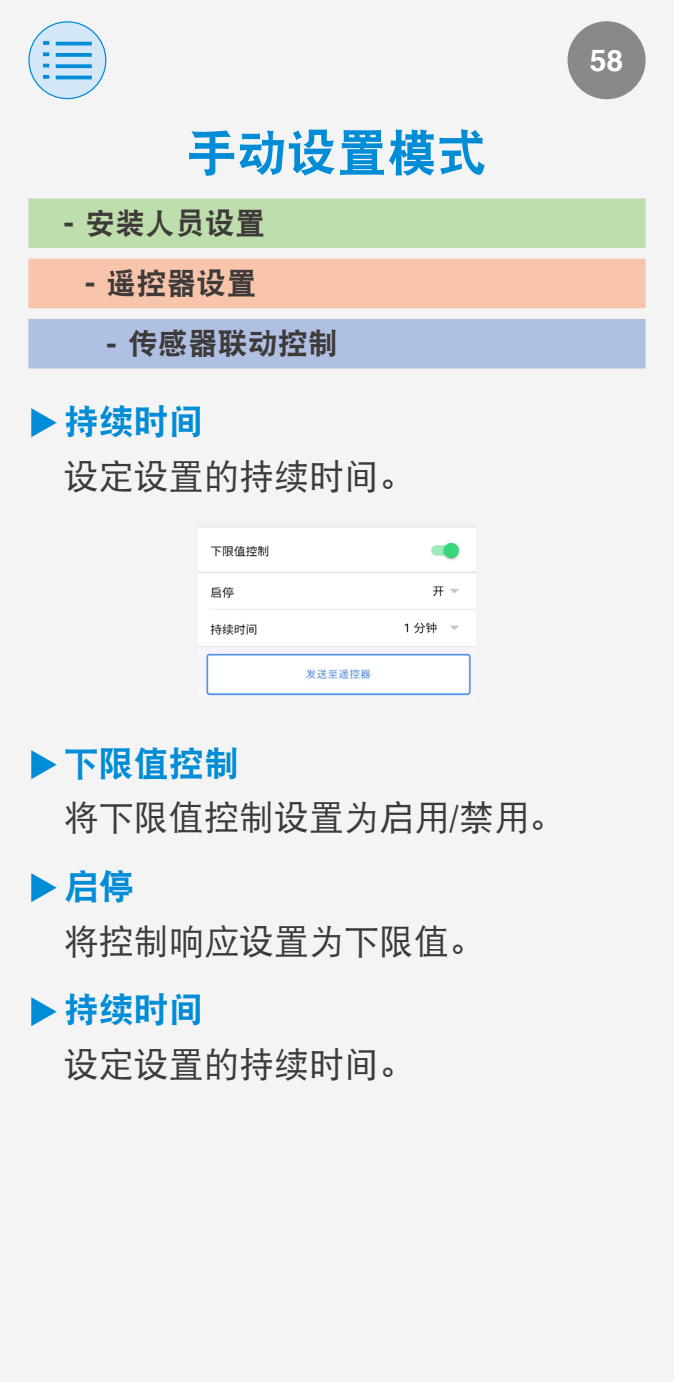
<style>
.page{position:relative;width:674px;height:1382px;background:#fff}
.page>*{position:absolute;margin:0;border:0;box-sizing:border-box;transform-origin:0 0}
.t1{font:50px "DF Hei GB W9";color:#008cd6}
.t2{font:35px "DF Hei GB W5";color:#3e3a39}
.t3{font:35px "DF Hei GB W9";color:#008cd6}
.t4{font:30px "DF Hei GB W9";color:#3e3a39}
.t5{font:700 30px "Helvetica LT Com";color:#fff}
.s1{font-family:"Helvetica LT Com";font-weight:700}
</style>
<div class="page">
<div style="left:0;top:0;width:673px;height:1382px;background:#f4f4f4"></div>
<div style="left:567px;top:21px;width:78px;height:78px;background:#898989;border-radius:50%"></div>
<div style="left:29px;top:22px;width:77px;height:77px;background:#d3e7f8;border-radius:50%"></div>
<div style="left:28px;top:21px;width:78px;height:78px;border:1px solid #008cd6;border-radius:50%"></div>
<hr style="left:56px;top:42px;width:36px;height:3px;background:#008cd6">
<svg style="left:43px;top:41px;width:6px;height:4px"></svg>
<svg style="left:56px;top:53px;width:36px;height:4px"></svg>
<svg style="left:43px;top:52px;width:6px;height:4px"></svg>
<svg style="left:56px;top:64px;width:36px;height:4px"></svg>
<svg style="left:43px;top:64px;width:6px;height:3px"></svg>
<hr style="left:56px;top:76px;width:36px;height:3px;background:#008cd6">
<svg style="left:43px;top:75px;width:6px;height:4px"></svg>
<div style="left:28px;top:319px;width:617px;height:50px;background:#afc0e3"></div>
<div style="left:28px;top:259px;width:617px;height:49px;background:#f8c5ac"></div>
<div style="left:28px;top:198px;width:617px;height:50px;background:#bfdeae"></div>
<img style="left:198px;top:529px;width:277px;height:167px">
<h1 class="t1" style="left:187px;top:126px;width:301px">手动设置模式</h1>
<p class="t4" style="left:64px;top:207px;width:203px"><span class="s1">-</span> 安装人员设置</p>
<p class="t4" style="left:85px;top:267px;width:173px"><span class="s1">-</span> 遥控器设置</p>
<p class="t4" style="left:106px;top:327px;width:233px"><span class="s1">-</span> 传感器联动控制</p>
<p class="t3" style="left:64px;top:403px;width:141px">持续时间</p>
<p class="t2" style="left:64px;top:457px;width:351px">设定设置的持续时间。</p>
<p class="t5" style="left:589px;top:42px;width:35px">58</p>
<p class="t3" style="left:64px;top:744px;width:176px">下限值控制</p>
<p class="t2" style="left:64px;top:799px;width:501px">将下限值控制设置为启用/禁用。</p>
<p class="t3" style="left:64px;top:867px;width:71px">启停</p>
<p class="t2" style="left:64px;top:922px;width:421px">将控制响应设置为下限值。</p>
<p class="t3" style="left:64px;top:991px;width:142px">持续时间</p>
<p class="t2" style="left:64px;top:1045px;width:352px">设定设置的持续时间。</p>
</div>
